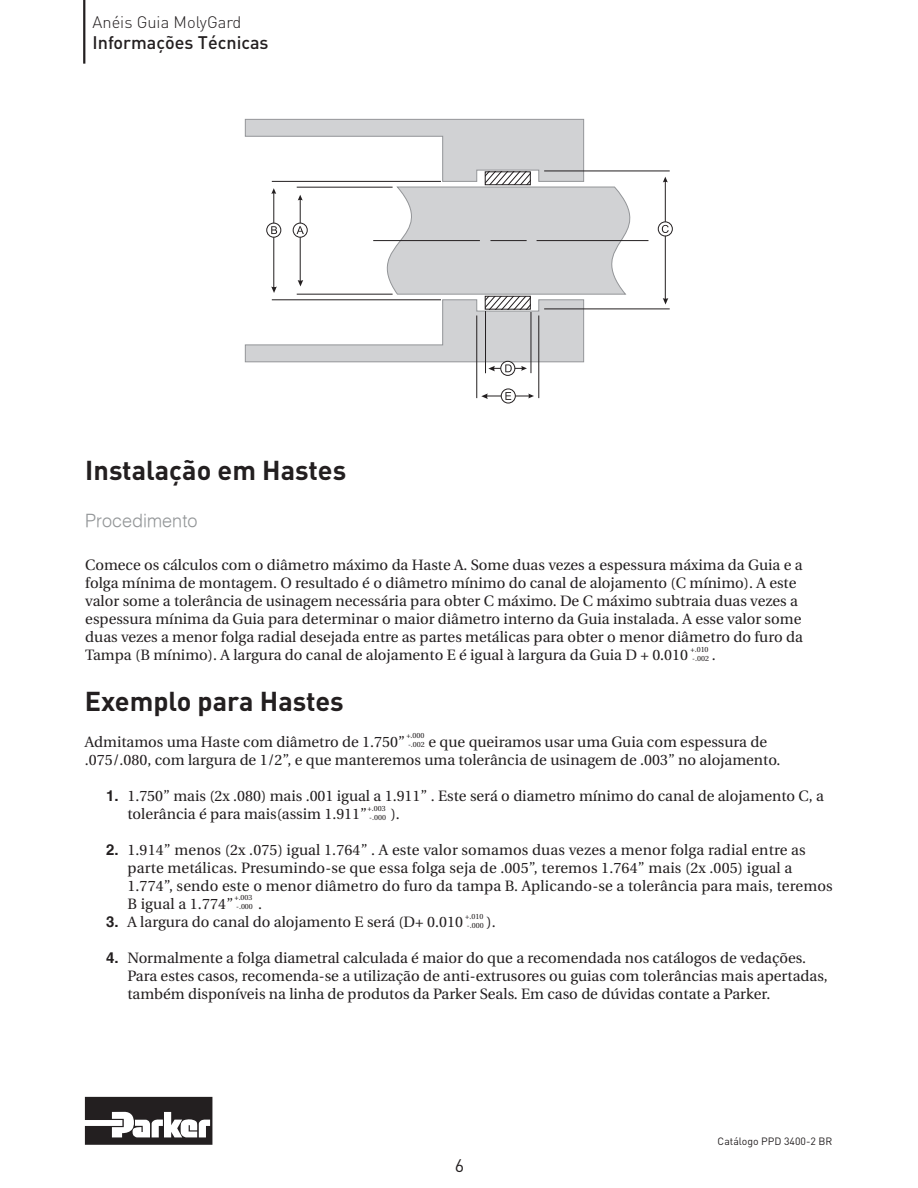
<style>
.page{position:relative;width:918px;height:1188px;background:#fff}
.page>*{position:absolute;margin:0;border:0;box-sizing:border-box;transform-origin:0 0}
.t1{font:700 27px "DIN";color:#231f20}
.t2{font:500 18px "DIN";color:#231f20}
.t3{font:300 18px "Helvetica";color:#939698}
.t4{font:18px "DIN";color:#231f20}
.t5{font:300 16.5px "DIN";color:#231f20}
.t6{font:15px/18px "Utopia";color:#231f20}
.t7{font:10.5px "DIN";color:#231f20}
.t8{font:7.5px/9px "Utopia";color:#231f20}
.s1{font-family:"Helvetica";font-weight:700}
</style>
<div class="page">
<hr style="left:83px;top:0;width:2px;height:64px;background:#231f20">
<svg style="left:85px;top:1097px;width:127px;height:48px"></svg>
<div style="left:658px;top:221px;width:15px;height:15px;border:1px solid #231f20;border-radius:50%"></div>
<hr style="left:485px;top:311px;width:1px;height:62px;background:#231f20">
<hr style="left:531px;top:312px;width:1px;height:61px;background:#231f20">
<hr style="left:485px;top:396px;width:46px;height:1px;background:#231f20">
<svg style="left:528px;top:394px;width:6px;height:4px"></svg>
<svg style="left:481px;top:393px;width:7px;height:6px"></svg>
<div style="left:500px;top:361px;width:15px;height:15px;border:1px solid #231f20;border-radius:50%"></div>
<div style="left:501px;top:389px;width:14px;height:14px;background:#fff;border-radius:50%"></div>
<div style="left:501px;top:389px;width:15px;height:14px;border:1px solid #231f20;border-radius:50%"></div>
<svg style="left:505px;top:392px;width:6px;height:8px"></svg>
<hr style="left:544px;top:171px;width:126px;height:1px;background:#231f20">
<hr style="left:544px;top:309px;width:126px;height:1px;background:#231f20">
<svg style="left:245px;top:119px;width:424px;height:253px"></svg>
<hr style="left:538px;top:316px;width:1px;height:82px;background:#231f20">
<hr style="left:476px;top:316px;width:1px;height:82px;background:#231f20">
<p class="t5" style="left:93px;top:12px;width:151px">Anéis Guia MolyGard</p>
<p class="t2" style="left:93px;top:31px;width:178px">Informações Técnicas</p>
<h1 class="t1" style="left:85px;top:453px;width:262px">Instalação em Hastes</h1>
<p class="t3" style="left:85px;top:509px;width:114px">Procedimento</p>
<p class="t6" style="left:85px;top:556px;width:719px">Comece os cálculos com o diâmetro máximo da Haste A. Some duas vezes a espessura máxima da Guia e a folga mínima de montagem. O resultado é o diâmetro mínimo do canal de alojamento (C mínimo). A este valor some a tolerância de usinagem necessária para obter C máximo. De C máximo subtraia duas vezes a espessura mínima da Guia para determinar o maior diâmetro interno da Guia instalada. A esse valor some duas vezes a menor folga radial desejada entre as partes metálicas para obter o menor diâmetro do furo da Tampa (B mínimo). A largura do canal de alojamento E é igual à largura da Guia D + 0.010</p>
<p class="t8" style="left:690px;top:645px;width:20px">+.010 -.002</p>
<p class="t6" style="left:712px;top:646px;width:5px">.</p>
<h1 class="t1" style="left:85px;top:683px;width:260px">Exemplo para Hastes</h1>
<p class="t6" style="left:85px;top:733px;width:322px">Admitamos uma Haste com diâmetro de 1.750”</p>
<p class="t8" style="left:406px;top:731px;width:20px">+.000 -.002</p>
<p class="t6" style="left:85px;top:733px;width:697px;text-indent:344px">e que queiramos usar uma Guia com espessura de .075/.080, com largura de 1/2”, e que manteremos uma tolerância de usinagem de .003” no alojamento.</p>
<p class="t6" style="left:127px;top:787px;width:698px;text-indent:-21px"><span class="s1">1.</span> 1.750” mais (2x .080) mais .001 igual a 1.911” . Este será o diametro mínimo do canal de alojamento C, a tolerância é para mais(assim 1.911”</p>
<p class="t8" style="left:368px;top:804px;width:20px">+.003 -.000</p>
<p class="t6" style="left:391px;top:805px;width:11px">).</p>
<p class="t6" style="left:127px;top:841px;width:707px;text-indent:-21px"><span class="s1">2.</span> 1.914” menos (2x .075) igual 1.764” . A este valor somamos duas vezes a menor folga radial entre as parte metálicas. Presumindo-se que essa folga seja de .005”, teremos 1.764” mais (2x .005) igual a 1.774”, sendo este o menor diâmetro do furo da tampa B. Aplicando-se a tolerância para mais, teremos B igual a 1.774”</p>
<p class="t8" style="left:234px;top:893px;width:20px">+.003 -.000</p>
<p class="t6" style="left:258px;top:895px;width:5px">.</p>
<p class="t6" style="left:106px;top:913px;width:358px"><span class="s1">3.</span> A largura do canal do alojamento E será (D+ 0.010</p>
<p class="t6" style="left:487px;top:913px;width:11px">).</p>
<p class="t6" style="left:127px;top:949px;width:702px;text-indent:-21px"><span class="s1">4.</span> Normalmente a folga diametral calculada é maior do que a recomendada nos catálogos de vedações.<br>Para estes casos, recomenda-se a utilização de anti-extrusores ou guias com tolerâncias mais apertadas, também disponíveis na linha de produtos da Parker Seals. Em caso de dúvidas contate a Parker.</p>
<p class="t8" style="left:465px;top:912px;width:20px">+.010 -.000</p>
<p class="t4" style="left:455px;top:1155px;width:11px">6</p>
<p class="t7" style="left:718px;top:1135px;width:116px">Catálogo PPD 3400-2 BR</p>
</div>
